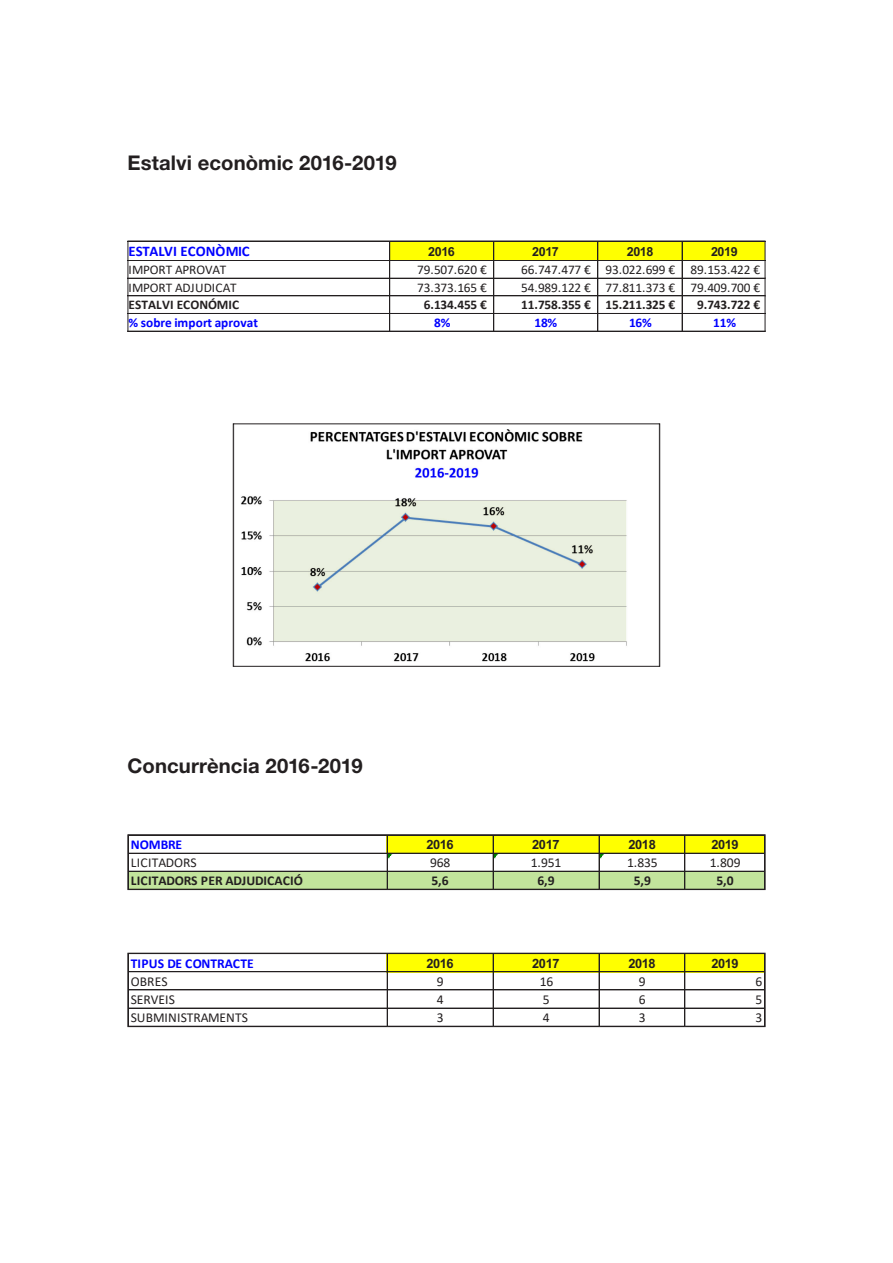
<style>
.page{position:relative;width:893px;height:1263px;background:#fff}
.page>*{position:absolute;margin:0;border:0;box-sizing:border-box;transform-origin:0 0}
.AD_Títol_2{font:700 20.25px "Helvetica Neue LT Std";letter-spacing:.005em;color:#231f20}
.t1{font:700 14.7px "Calibri";color:#00f}
.t2{font:13.65px "Calibri";letter-spacing:.005em;color:#231f20}
.t3{font:700 13.65px "Calibri";color:#00f}
.t4{font:700 13.5px "Calibri";color:#231f20}
.t5{font:13.5px "Calibri";letter-spacing:-.015em;color:#231f20}
.t6{font:13.5px "Calibri";letter-spacing:.005em;color:#231f20}
.t7{font:700 13.5px "Calibri";letter-spacing:-.01em;color:#00f}
.t8{font:13.2px "Calibri";letter-spacing:-.01em;color:#231f20}
.t9{font:700 13.2px "Calibri";letter-spacing:-.01em;color:#231f20}
.t10{font:700 13.2px "Calibri";color:#00f}
.t11{font:700 12.9px "Arial";letter-spacing:-.03em;color:#231f20}
.t12{font:700 12.75px "Arial";letter-spacing:-.035em;color:#231f20}
.t13{font:700 12.45px "Arial";letter-spacing:-.03em;color:#231f20}
</style>
<div class="page">
<div style="left:389px;top:242px;width:376px;height:19px;background:#ff0"></div>
<hr style="left:128px;top:260px;width:637px;height:1px;background:#231f20">
<hr style="left:128px;top:278px;width:637px;height:1px;background:#231f20">
<hr style="left:128px;top:295px;width:637px;height:1px;background:#231f20">
<hr style="left:128px;top:313px;width:637px;height:1px;background:#231f20">
<hr style="left:389px;top:242px;width:1px;height:89px;background:#231f20">
<hr style="left:493px;top:242px;width:1px;height:89px;background:#231f20">
<hr style="left:597px;top:242px;width:1px;height:89px;background:#231f20">
<hr style="left:682px;top:242px;width:1px;height:89px;background:#231f20">
<div style="left:128px;top:241px;width:637px;height:91px;border:1px solid #231f20"></div>
<img style="left:241px;top:429px;width:386px;height:233px">
<div style="left:233px;top:423px;width:427px;height:244px;border:1px solid #231f20"></div>
<div style="left:387px;top:835px;width:378px;height:18px;background:#ff0"></div>
<svg style="left:388px;top:854px;width:4px;height:4px"></svg>
<svg style="left:494px;top:854px;width:4px;height:4px"></svg>
<svg style="left:600px;top:854px;width:4px;height:4px"></svg>
<div style="left:129px;top:871px;width:636px;height:18px;background:#c2e49c"></div>
<hr style="left:129px;top:853px;width:636px;height:1px;background:#231f20">
<hr style="left:129px;top:871px;width:636px;height:1px;background:#231f20">
<hr style="left:387px;top:835px;width:1px;height:54px;background:#231f20">
<hr style="left:493px;top:835px;width:1px;height:54px;background:#231f20">
<hr style="left:599px;top:835px;width:1px;height:54px;background:#231f20">
<hr style="left:684px;top:835px;width:1px;height:54px;background:#231f20">
<div style="left:128px;top:834px;width:637px;height:56px;border:1px solid #231f20"></div>
<div style="left:387px;top:954px;width:378px;height:18px;background:#ff0"></div>
<hr style="left:129px;top:971px;width:636px;height:1px;background:#231f20">
<hr style="left:129px;top:989px;width:636px;height:1px;background:#231f20">
<hr style="left:129px;top:1008px;width:636px;height:1px;background:#231f20">
<hr style="left:387px;top:954px;width:1px;height:72px;background:#231f20">
<hr style="left:493px;top:954px;width:1px;height:72px;background:#231f20">
<hr style="left:599px;top:954px;width:1px;height:72px;background:#231f20">
<hr style="left:684px;top:954px;width:1px;height:72px;background:#231f20">
<div style="left:128px;top:953px;width:637px;height:74px;border:1px solid #231f20"></div>
<p class="AD_Títol_2" style="left:128px;top:150px;width:271px">Estalvi econòmic 2016-2019</p>
<p class="t1" style="left:128px;top:241px;width:123px">ESTALVI ECONÒMIC</p>
<p class="t13" style="left:428px;top:243px;width:28px">2016</p>
<p class="t13" style="left:532px;top:243px;width:28px">2017</p>
<p class="t13" style="left:627px;top:243px;width:28px">2018</p>
<p class="t13" style="left:711px;top:243px;width:28px">2019</p>
<p class="t8" style="left:128px;top:261px;width:99px">IMPORT APROVAT</p>
<p class="t8" style="left:417px;top:261px;width:71px">79.507.620 €</p>
<p class="t8" style="left:521px;top:261px;width:240px">66.747.477 € 93.022.699 € 89.153.422 €</p>
<p class="t8" style="left:128px;top:278px;width:110px">IMPORT ADJUDICAT</p>
<p class="t8" style="left:417px;top:278px;width:71px">73.373.165 €</p>
<p class="t8" style="left:521px;top:278px;width:240px">54.989.122 € 77.811.373 € 79.409.700 €</p>
<p class="t9" style="left:128px;top:296px;width:112px">ESTALVI ECONÓMIC</p>
<p class="t9" style="left:424px;top:296px;width:65px">6.134.455 €</p>
<p class="t9" style="left:521px;top:296px;width:155px">11.758.355 € 15.211.325 €</p>
<p class="t9" style="left:697px;top:296px;width:65px">9.743.722 €</p>
<p class="t10" style="left:128px;top:313px;width:131px">% sobre import aprovat</p>
<p class="t10" style="left:434px;top:313px;width:18px">8%</p>
<p class="t10" style="left:534px;top:313px;width:24px">18%</p>
<p class="t10" style="left:629px;top:313px;width:24px">16%</p>
<p class="t10" style="left:713px;top:313px;width:24px">11%</p>
<p class="AD_Títol_2" style="left:128px;top:753px;width:237px">Concurrència 2016-2019</p>
<p class="t7" style="left:131px;top:835px;width:53px">NOMBRE</p>
<p class="t12" style="left:426px;top:835px;width:29px">2016</p>
<p class="t12" style="left:532px;top:835px;width:29px">2017</p>
<p class="t12" style="left:628px;top:835px;width:29px">2018</p>
<p class="t12" style="left:711px;top:835px;width:29px">2019</p>
<p class="t6" style="left:131px;top:853px;width:67px">LICITADORS</p>
<p class="t5" style="left:430px;top:853px;width:22px">968</p>
<p class="t5" style="left:531px;top:853px;width:32px">1.951</p>
<p class="t5" style="left:627px;top:853px;width:32px">1.835</p>
<p class="t5" style="left:710px;top:853px;width:32px">1.809</p>
<p class="t4" style="left:131px;top:871px;width:174px">LICITADORS PER ADJUDICACIÓ</p>
<p class="t4" style="left:432px;top:871px;width:19px">5,6</p>
<p class="t4" style="left:537px;top:871px;width:19px">6,9</p>
<p class="t4" style="left:634px;top:871px;width:19px">5,9</p>
<p class="t4" style="left:717px;top:871px;width:19px">5,0</p>
<p class="t3" style="left:131px;top:953px;width:124px">TIPUS DE CONTRACTE</p>
<p class="t11" style="left:426px;top:954px;width:29px">2016</p>
<p class="t11" style="left:532px;top:954px;width:29px">2017</p>
<p class="t11" style="left:628px;top:954px;width:29px">2018</p>
<p class="t11" style="left:711px;top:954px;width:29px">2019</p>
<p class="t2" style="left:131px;top:972px;width:38px">OBRES</p>
<p class="t2" style="left:437px;top:972px;width:8px">9</p>
<p class="t2" style="left:540px;top:972px;width:15px">16</p>
<p class="t2" style="left:639px;top:972px;width:8px">9</p>
<p class="t2" style="left:755px;top:972px;width:8px">6</p>
<p class="t2" style="left:131px;top:990px;width:46px">SERVEIS</p>
<p class="t2" style="left:437px;top:990px;width:8px">4</p>
<p class="t2" style="left:543px;top:990px;width:8px">5</p>
<p class="t2" style="left:639px;top:990px;width:8px">6</p>
<p class="t2" style="left:755px;top:990px;width:8px">5</p>
<p class="t2" style="left:131px;top:1008px;width:119px">SUBMINISTRAMENTS</p>
<p class="t2" style="left:437px;top:1008px;width:8px">3</p>
<p class="t2" style="left:543px;top:1008px;width:8px">4</p>
<p class="t2" style="left:639px;top:1008px;width:8px">3</p>
<p class="t2" style="left:755px;top:1008px;width:8px">3</p>
</div>
